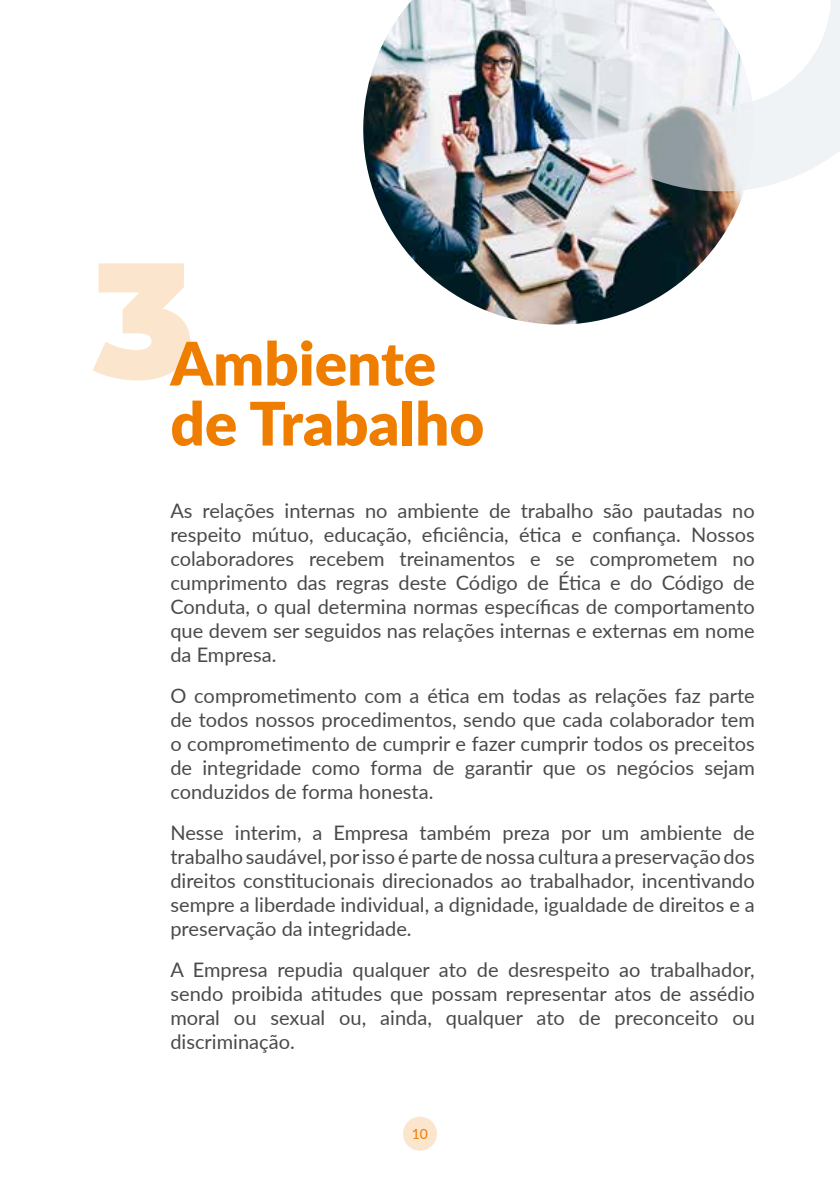
<style>
.page{position:relative;width:840px;height:1191px;background:#fff}
.page>*{position:absolute;margin:0;border:0;box-sizing:border-box;transform-origin:0 0}
.t1{font:900 163.4px "Montserrat";color:#ef7d00}
.t2{font:900 60px/60px "Lato";color:#ef7d00}
.t3{font:20px/24px "Lato";color:#4a4a49;text-align:justify}
.t4{font:14px "Lato";color:#ef7d00}
</style>
<div class="page">
<div style="left:403px;top:1116px;width:34px;height:34px;background:#fbe5cd;border-radius:50%"></div>
<img style="left:363px;top:0;width:381px;height:325px">
<img style="left:513px;top:0;width:231px;height:192px">
<svg style="left:534px;top:0;width:305px;height:190px;fill:#eef0f3"></svg>
<h1 class="t1" style="left:94px;top:197px;width:102px">3</h1>
<h2 class="t2" style="left:170px;top:331px;width:315px">Ambiente de Trabalho</h2>
<p class="t3" style="left:170px;top:498px;width:585px">As relações internas no ambiente de trabalho são pautadas no respeito mútuo, educação, eficiência, ética e confiança. Nossos colaboradores recebem treinamentos e se comprometem no cumprimento das regras deste Código de Ética e do Código de Conduta, o qual determina normas específicas de comportamento que devem ser seguidos nas relações internas e externas em nome da Empresa.</p>
<p class="t3" style="left:170px;top:683px;width:585px">O comprometimento com a ética em todas as relações faz parte de todos nossos procedimentos, sendo que cada colaborador tem o comprometimento de cumprir e fazer cumprir todos os preceitos de integridade como forma de garantir que os negócios sejam conduzidos de forma honesta.</p>
<p class="t3" style="left:170px;top:820px;width:585px">Nesse interim, a Empresa também preza por um ambiente de trabalho saudável, por isso é parte de nossa cultura a preservação dos direitos constitucionais direcionados ao trabalhador, incentivando sempre a liberdade individual, a dignidade, igualdade de direitos e a preservação da integridade.</p>
<p class="t3" style="left:170px;top:957px;width:585px">A Empresa repudia qualquer ato de desrespeito ao trabalhador, sendo proibida atitudes que possam representar atos de assédio moral ou sexual ou, ainda, qualquer ato de preconceito ou discriminação.</p>
<p class="t4" style="left:411px;top:1124px;width:18px">10</p>
</div>
